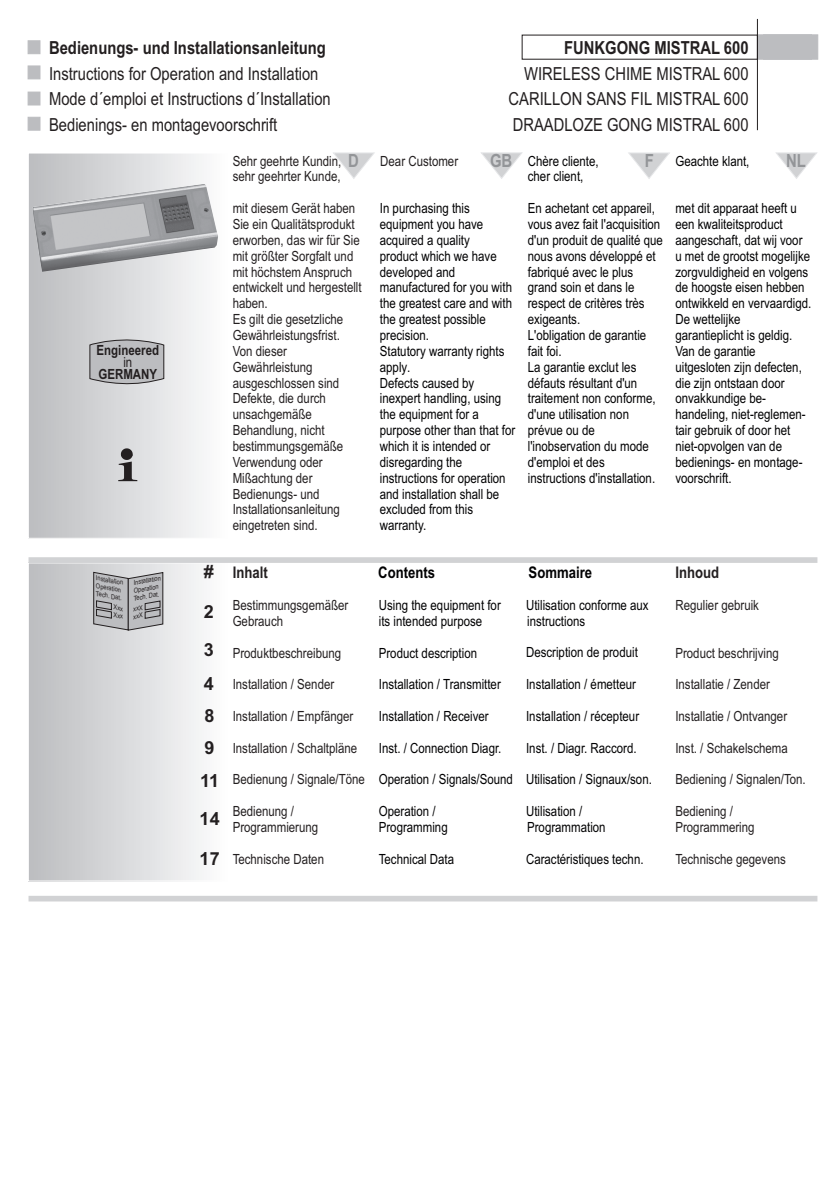
<style>
.page{position:relative;width:840px;height:1191px;background:#fff}
.page>*{position:absolute;margin:0;border:0;box-sizing:border-box;transform-origin:0 0}
.t1{font:700 18.2px "Arial Narrow";color:#939598}
.t2{font:18px/25.4px "Arial Narrow";color:#231f20}
.t3{font:700 18px "Arial Narrow";color:#231f20}
.t4{font:700 18px/32px "Arial";color:#231f20}
.t5{font:700 16px "Arial Narrow";color:#000002}
.t6{font:700 16px "Arial Narrow";color:#231f20}
.t7{font:14px/15.8px "Arial Narrow";color:#000002}
.t8{font:14px/15.8px "Arial Narrow";color:#231f20}
.t9{font:700 14px "Arial Narrow";color:#231f20}
.t10{font:italic 6.8px/7.8px "Arial Narrow";color:#231f20}
</style>
<div class="page">
<hr style="left:756px;top:19px;width:1px;height:111px;background:#231f20">
<div style="left:28px;top:153px;width:199px;height:385px;background:linear-gradient(to right,#bbbcbf,#fcfdfd)"></div>
<div style="left:28px;top:153px;width:199px;height:385px;border:1px solid #fff"></div>
<div style="left:28px;top:563px;width:199px;height:318px;background:linear-gradient(to right,#bbbcbf,#fcfdfd)"></div>
<div style="left:28px;top:562px;width:199px;height:319px;border:1px solid #fff"></div>
<div style="left:28px;top:557px;width:789px;height:6px;background:#d1d2d4"></div>
<svg style="left:28px;top:40px;width:12px;height:14px"></svg>
<svg style="left:28px;top:66px;width:12px;height:13px"></svg>
<svg style="left:28px;top:117px;width:12px;height:14px"></svg>
<svg style="left:28px;top:92px;width:12px;height:13px"></svg>
<svg style="left:118px;top:448px;width:19px;height:33px"></svg>
<svg style="left:481px;top:152px;width:41px;height:27px"></svg>
<svg style="left:628px;top:152px;width:42px;height:27px"></svg>
<svg style="left:333px;top:152px;width:42px;height:27px"></svg>
<svg style="left:776px;top:152px;width:41px;height:27px"></svg>
<svg style="left:89px;top:339px;width:76px;height:46px;background:#b6b6b9"></svg>
<div style="left:756px;top:34px;width:61px;height:26px;background:#bcbdc0"></div>
<div style="left:28px;top:895px;width:789px;height:6px;background:#d1d2d4"></div>
<img style="left:33px;top:184px;width:185px;height:88px">
<svg style="left:92px;top:571px;width:72px;height:60px;background:#afafb2"></svg>
<p class="t3" style="left:564px;top:41px;width:186px">FUNKGONG MISTRAL 600</p>
<p class="t2" style="left:508px;top:62px;width:241px;text-align:justify;text-indent:16px">WIRELESS CHIME MISTRAL 600<br>CARILLON SANS FIL MISTRAL 600<br>DRAADLOZE GONG MISTRAL 600</p>
<p class="t3" style="left:49px;top:41px;width:278px">Bedienungs- und Installationsanleitung</p>
<p class="t2" style="left:49px;top:62px;width:283px">Instructions for Operation and Installation<br>Mode d´emploi et Instructions d´Installation<br>Bedienings- en montagevoorschrift</p>
<p class="t8" style="left:232px;top:154px;width:110px">Sehr geehrte Kundin, sehr geehrter Kunde,</p>
<p class="t8" style="left:232px;top:202px;width:130px">mit diesem Gerät haben<br>Sie ein Qualitätsprodukt erworben, das wir für Sie mit größter Sorgfalt und mit höchstem Anspruch entwickelt und hergestellt haben.<br>Es gilt die gesetzliche<br>Gewährleistungsfrist.<br>Von dieser<br>Gewährleistung ausgeschlossen sind<br>Defekte, die durch unsachgemäße<br>Behandlung, nicht bestimmungsgemäße<br>Verwendung oder<br>Mißachtung der<br>Bedienungs- und<br>Installationsanleitung eingetreten sind.</p>
<h1 class="t1" style="left:348px;top:154px;width:12px">D</h1>
<h1 class="t1" style="left:490px;top:153px;width:24px">GB</h1>
<h1 class="t1" style="left:644px;top:154px;width:11px">F</h1>
<h1 class="t1" style="left:785px;top:154px;width:21px">NL</h1>
<p class="t8" style="left:380px;top:154px;width:79px">Dear Customer</p>
<p class="t7" style="left:379px;top:202px;width:137px">In purchasing this equipment you have acquired a quality<br>product which we have developed and manufactured for you with the greatest care and with the greatest possible precision.<br>Statutory warranty rights apply.<br>Defects caused by inexpert handling, using the equipment for a purpose other than that for which it is intended or disregarding the instructions for operation and installation shall be excluded from this warranty.</p>
<p class="t7" style="left:527px;top:154px;width:72px">Chère cliente, cher client,</p>
<p class="t7" style="left:527px;top:202px;width:136px">En achetant cet appareil, vous avez fait l'acquisition d'un produit de qualité que nous avons développé et fabriqué avec le plus grand soin et dans le respect de critères très exigeants.<br>L'obligation de garantie fait foi.<br>La garantie exclut les défauts résultant d'un traitement non conforme, d'une utilisation non prévue ou de l'inobservation du mode d'emploi et des instructions d'installation.</p>
<p class="t7" style="left:675px;top:154px;width:76px">Geachte klant,</p>
<p class="t7" style="left:675px;top:202px;width:137px">met dit apparaat heeft u een kwaliteitsproduct aangeschaft, dat wij voor u met de grootst mogelijke zorgvuldigheid en volgens de hoogste eisen hebben ontwikkeld en vervaardigd.<br>De wettelijke garantieplicht is geldig.<br>Van de garantie uitgesloten zijn defecten, die zijn ontstaan door onvakkundige be&shy;handeling, niet-reglemen&shy;tair gebruik of door het niet-opvolgen van de bedienings- en montage&shy;voorschrift.</p>
<p class="t9" style="left:96px;top:345px;width:64px">Engineered</p>
<p class="t8" style="left:123px;top:355px;width:10px">in</p>
<p class="t9" style="left:98px;top:369px;width:60px">GERMANY</p>
<p class="t10" style="left:97px;top:574px;width:29px;rotate:10deg">Installation</p>
<p class="t10" style="left:97px;top:582px;width:29px;rotate:10deg">Operation<br>Tech. Dat.</p>
<p class="t10" style="left:114px;top:604px;width:13px;rotate:10deg">Xxx<br>Xxx</p>
<p class="t10" style="left:130px;top:580px;width:32px;text-indent:3px;rotate:-10deg">Installation<br>Operation<br>Tech. Dat.</p>
<p class="t4" style="left:204px;top:558px;width:12px">#</p>
<p class="t4" style="left:204px;top:597px;width:12px">2</p>
<p class="t4" style="left:204px;top:635px;width:12px">3</p>
<p class="t4" style="left:204px;top:669px;width:12px">4</p>
<p class="t4" style="left:204px;top:701px;width:12px">8<br>9</p>
<p class="t4" style="left:200px;top:766px;width:21px">11</p>
<p class="t4" style="left:199px;top:804px;width:22px">14</p>
<p class="t4" style="left:199px;top:844px;width:22px">17</p>
<p class="t6" style="left:232px;top:566px;width:36px">Inhalt</p>
<p class="t8" style="left:232px;top:598px;width:117px">Bestimmungsgemäßer<br>Gebrauch</p>
<p class="t8" style="left:232px;top:646px;width:110px">Produktbeschreibung</p>
<p class="t8" style="left:232px;top:677px;width:103px">Installation / Sender</p>
<p class="t8" style="left:232px;top:709px;width:122px">Installation / Empfänger</p>
<p class="t8" style="left:232px;top:741px;width:126px">Installation / Schaltpläne</p>
<p class="t8" style="left:232px;top:773px;width:134px">Bedienung / Signale/Töne</p>
<p class="t8" style="left:232px;top:804px;width:87px">Bedienung /<br>Programmierung</p>
<p class="t8" style="left:232px;top:852px;width:93px">Technische Daten</p>
<p class="t5" style="left:378px;top:566px;width:58px">Contents</p>
<p class="t7" style="left:378px;top:598px;width:123px">Using the equipment for its intended purpose</p>
<p class="t7" style="left:378px;top:646px;width:100px">Product description</p>
<p class="t7" style="left:378px;top:677px;width:123px">Installation / Transmitter</p>
<p class="t7" style="left:378px;top:709px;width:111px">Installation / Receiver</p>
<p class="t7" style="left:378px;top:741px;width:124px">Inst. / Connection Diagr.</p>
<p class="t7" style="left:378px;top:773px;width:136px">Operation / Signals/Sound</p>
<p class="t7" style="left:378px;top:804px;width:70px">Operation /<br>Programming</p>
<p class="t7" style="left:378px;top:852px;width:77px">Technical Data</p>
<p class="t5" style="left:528px;top:566px;width:65px">Sommaire</p>
<p class="t7" style="left:526px;top:598px;width:124px">Utilisation conforme aux instructions</p>
<p class="t7" style="left:526px;top:646px;width:113px">Description de produit</p>
<p class="t7" style="left:526px;top:677px;width:111px">Installation / émetteur</p>
<p class="t7" style="left:526px;top:709px;width:114px">Installation / récepteur</p>
<p class="t7" style="left:526px;top:741px;width:112px">Inst. / Diagr. Raccord.</p>
<p class="t7" style="left:526px;top:772px;width:127px">Utilisation / Signaux/son.</p>
<p class="t7" style="left:526px;top:804px;width:81px">Utilisation /<br>Programmation</p>
<p class="t7" style="left:526px;top:852px;width:119px">Caractéristiques techn.</p>
<p class="t6" style="left:675px;top:566px;width:45px">Inhoud</p>
<p class="t8" style="left:675px;top:598px;width:85px">Regulier gebruik</p>
<p class="t8" style="left:675px;top:646px;width:105px">Product beschrijving</p>
<p class="t8" style="left:675px;top:677px;width:96px">Installatie / Zender</p>
<p class="t8" style="left:675px;top:709px;width:113px">Installatie / Ontvanger</p>
<p class="t8" style="left:675px;top:741px;width:114px">Inst. / Schakelschema</p>
<p class="t8" style="left:675px;top:773px;width:132px">Bediening / Signalen/Ton.</p>
<p class="t8" style="left:675px;top:804px;width:81px">Bediening /<br>Programmering</p>
<p class="t8" style="left:675px;top:852px;width:112px">Technische gegevens</p>
</div>
